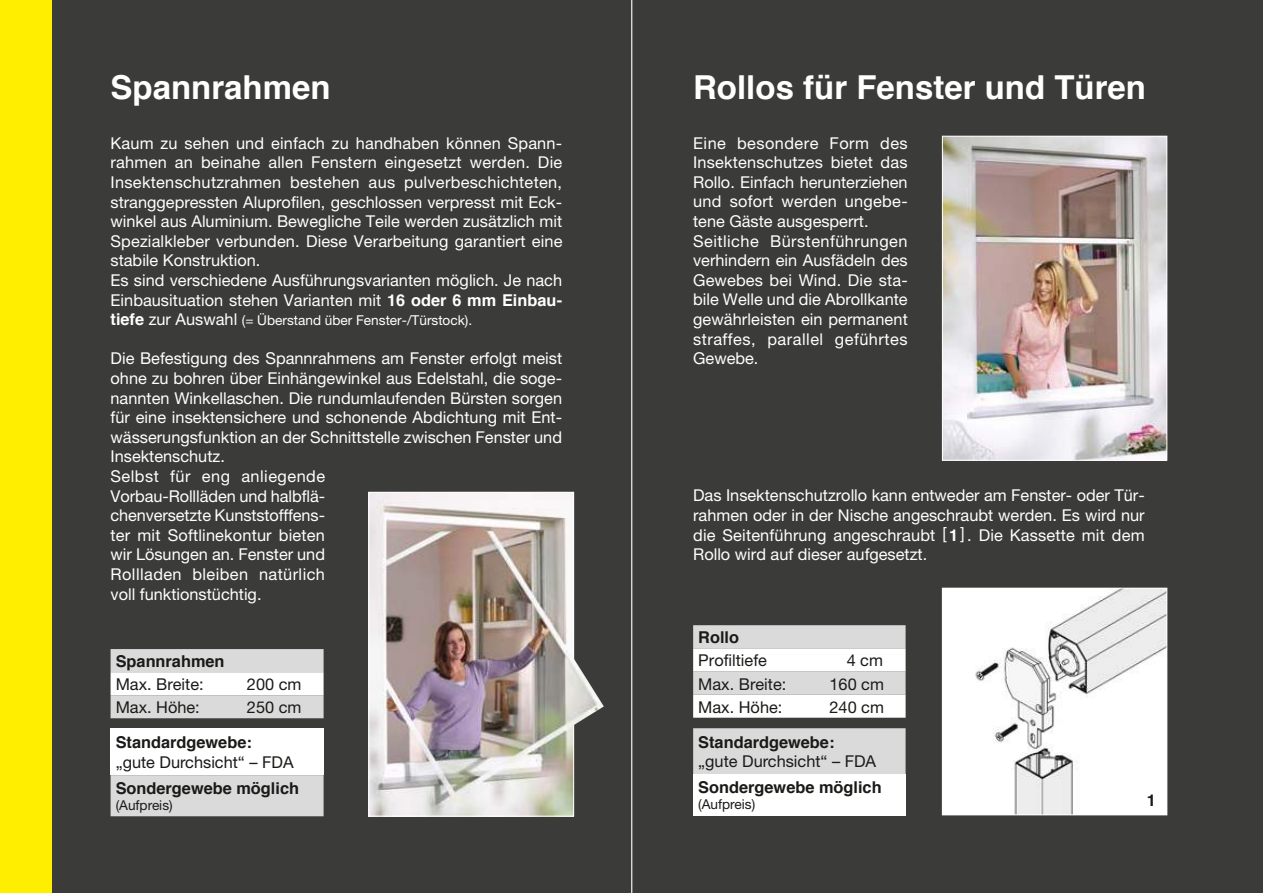
<style>
.page{position:relative;width:1263px;height:893px;background:#3b3b3a}
.page>*{position:absolute;margin:0;border:0;box-sizing:border-box;transform-origin:0 0}
.t1{font:700 33px "Helvetica";color:#fff}
.t2{font:16.35px/19.6px "Helvetica Neue";color:#fff}
.t3{font:16.35px "Helvetica Neue";color:#1a1a18}
.t4{font:700 16.35px "Helvetica";color:#1a1a18}
.t5{font:13.65px "Helvetica Neue";color:#fff}
.t6{font:13.65px "Helvetica Neue";color:#1a1a18}
.s1{font-family:"Helvetica";font-weight:700}
.s2{font-family:"Helvetica";font-weight:700;font-size:16.35px}
.s3{font-size:16.35px}
</style>
<div class="page">
<div style="left:0;top:0;width:51px;height:893px;background:#fe0"></div>
<hr style="left:631px;top:0;width:1px;height:893px;background:#fff">
<img style="left:371px;top:494px;width:201px;height:320px">
<div style="left:369px;top:492px;width:205px;height:324px;border:1px solid #fff"></div>
<img style="left:944px;top:138px;width:221px;height:321px">
<div style="left:942px;top:136px;width:225px;height:325px;border:1px solid #fff"></div>
<img style="left:944px;top:590px;width:221px;height:223px">
<div style="left:942px;top:588px;width:225px;height:227px;border:1px solid #fff"></div>
<div style="left:1141px;top:789px;width:21px;height:21px;background:#fff"></div>
<svg style="left:111px;top:649px;width:213px;height:167px;background:#d3d3d3"></svg>
<div style="left:111px;top:729px;width:213px;height:46px;background:#fff"></div>
<svg style="left:693px;top:625px;width:212px;height:149px;background:#d9d9d9"></svg>
<div style="left:693px;top:774px;width:212px;height:42px;background:#fff"></div>
<img style="left:381px;top:505px;width:223px;height:283px">
<h1 class="t1" style="left:111px;top:61px;width:222px">Spannrahmen</h1>
<p class="t2" style="left:111px;top:133px;width:453px">Kaum zu sehen und einfach zu handhaben können Spann&shy;rahmen an beinahe allen Fenstern eingesetzt werden. Die Insektenschutzrahmen bestehen aus pulverbeschichteten, stranggepressten Aluprofilen, geschlossen verpresst mit Eck&shy;winkel aus Aluminium. Bewegliche Teile werden zusätzlich mit Spezialkleber verbunden. Diese Verarbeitung garantiert eine stabile Konstruktion.<br>Es sind verschiedene Ausführungsvarianten möglich. Je nach Einbausituation stehen Varianten mit <span class="s1">16 oder 6 mm Einbau-</span></p>
<p class="t5" style="left:111px;top:312px;width:363px"><span class="s2">tiefe</span> <span class="s3">zur Auswahl</span> (= Überstand über Fenster-/Türstock).</p>
<p class="t2" style="left:111px;top:348px;width:453px">Die Befestigung des Spannrahmens am Fenster erfolgt meist ohne zu bohren über Einhängewinkel aus Edelstahl, die soge&shy;nannten Winkellaschen. Die rundumlaufenden Bürsten sorgen für eine insektensichere und schonende Abdichtung mit Ent&shy;wässerungsfunktion an der Schnittstelle zwischen Fenster und Insektenschutz.<br>Selbst für eng anliegende<br>Vorbau-Rollläden und halbflä-<br>chenversetzte Kunststofffens-<br>ter mit Softlinekontur bieten<br>wir Lösungen an. Fenster und<br>Rollladen bleiben natürlich<br>voll funktionstüchtig.</p>
<p class="t4" style="left:116px;top:648px;width:110px">Spannrahmen</p>
<p class="t3" style="left:116px;top:675px;width:90px">Max. Breite:</p>
<p class="t3" style="left:247px;top:675px;width:56px">200 cm</p>
<p class="t3" style="left:116px;top:698px;width:86px">Max. Höhe:</p>
<p class="t3" style="left:247px;top:698px;width:56px">250 cm</p>
<p class="t4" style="left:116px;top:729px;width:138px">Standardgewebe:</p>
<p class="t3" style="left:116px;top:752px;width:179px">„gute Durchsicht“ – FDA</p>
<p class="t4" style="left:116px;top:775px;width:185px">Sondergewebe möglich</p>
<p class="t6" style="left:116px;top:797px;width:58px">(Aufpreis)</p>
<h1 class="t1" style="left:693px;top:61px;width:454px">Rollos für Fenster und Türen</h1>
<p class="t2" style="left:693px;top:133px;width:216px">Eine besondere Form des<br>Insektenschutzes bietet das<br>Rollo. Einfach herunterziehen und sofort werden ungebe&shy;tene Gäste ausgesperrt.<br>Seitliche Bürstenführungen verhindern ein Ausfädeln des<br>Gewebes bei Wind. Die sta&shy;bile Welle und die Abrollkante gewährleisten ein permanent straffes, parallel geführtes<br>Gewebe.</p>
<p class="t2" style="left:693px;top:486px;width:453px;text-align:justify">Das Insektenschutzrollo kann entweder am Fenster- oder Tür&shy;rahmen oder in der Nische angeschraubt werden. Es wird nur die Seitenführung angeschraubt [ <span class="s1">1</span> ] . Die Kassette mit dem Rollo wird auf dieser aufgesetzt.</p>
<p class="t4" style="left:698px;top:624px;width:42px">Rollo</p>
<p class="t3" style="left:698px;top:651px;width:70px">Profiltiefe</p>
<p class="t3" style="left:847px;top:651px;width:38px">4 cm</p>
<p class="t3" style="left:698px;top:674px;width:90px">Max. Breite:</p>
<p class="t3" style="left:829px;top:674px;width:56px">160 cm</p>
<p class="t3" style="left:698px;top:697px;width:86px">Max. Höhe:</p>
<p class="t3" style="left:829px;top:697px;width:56px">240 cm</p>
<p class="t4" style="left:698px;top:729px;width:138px">Standardgewebe:</p>
<p class="t3" style="left:698px;top:752px;width:179px">„gute Durchsicht“ – FDA</p>
<p class="t4" style="left:698px;top:774px;width:185px">Sondergewebe möglich</p>
<p class="t6" style="left:698px;top:796px;width:58px">(Aufpreis)</p>
<p class="t4" style="left:1147px;top:787px;width:11px">1</p>
</div>
